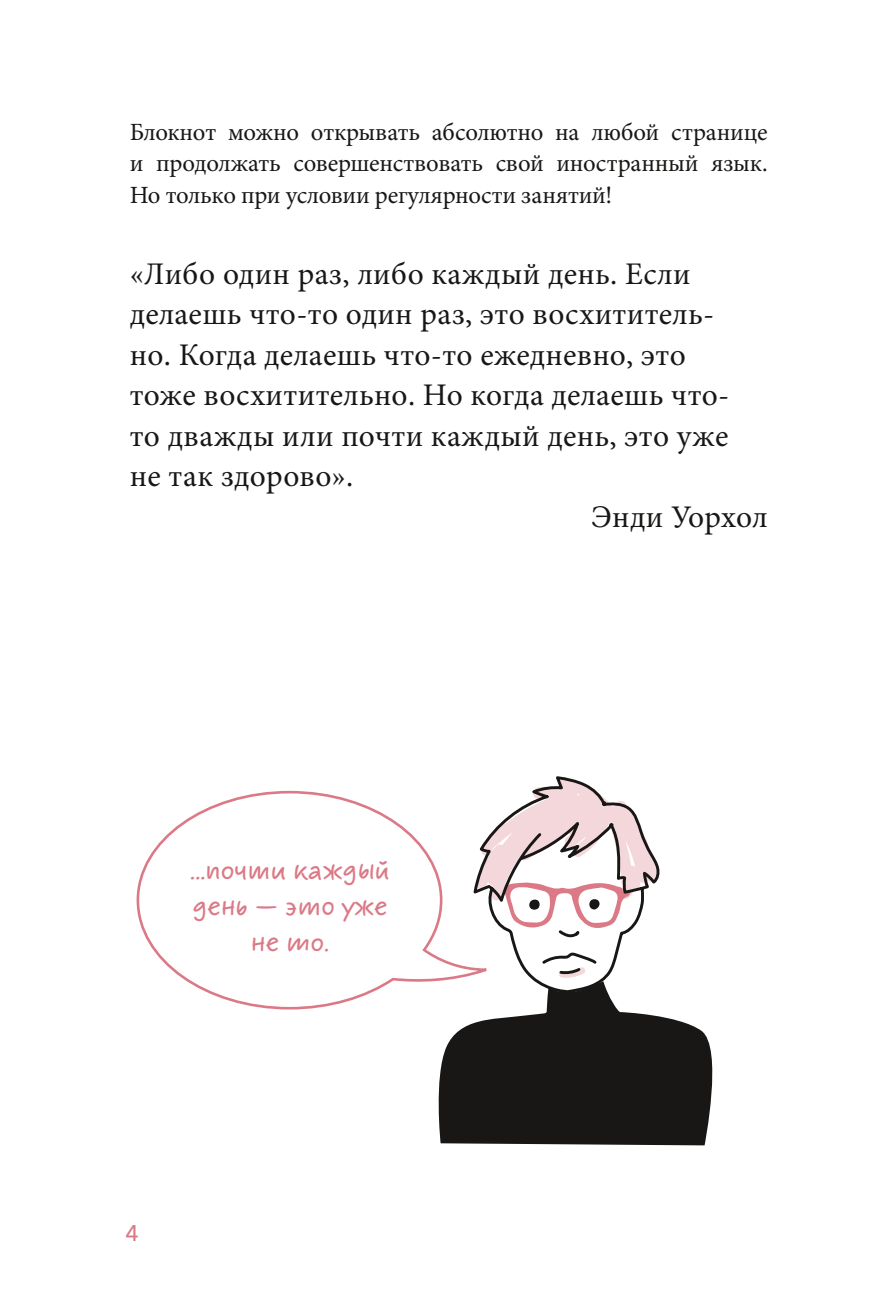
<style>
.page{position:relative;width:893px;height:1314px;background:#fff}
.page>*{position:absolute;margin:0;border:0;box-sizing:border-box;transform-origin:0 0}
.t1{font:31.5px "Minion Pro";letter-spacing:.01em;color:#181716}
.t2{font:700 29.25px/36px "ALS Scripticus";color:#db7986;text-align:center}
.t3{font:24.75px/31.5px "Minion Pro";letter-spacing:-.01em;color:#181716;text-align:justify}
.t4{font:500 22.5px "Avenir Next Cyr";color:#db7986}
</style>
<div class="page">
<svg style="left:136px;top:790px;width:335px;height:220px"></svg>
<svg style="left:471px;top:776px;width:189px;height:205px"></svg>
<div style="left:529px;top:899px;width:11px;height:11px;background:#181716;border-radius:50%"></div>
<div style="left:589px;top:899px;width:11px;height:10px;background:#181716;border-radius:50%"></div>
<svg style="left:434px;top:981px;width:279px;height:164px;fill:#181716"></svg>
<p class="t3" style="left:130px;top:116px;width:639px">Блокнот можно открывать абсолютно на любой странице и продолжать совершенствовать свой иностранный язык.<br>Но только при условии регулярности занятий!</p>
<p class="t1" style="left:130px;top:252px;width:562px">«Либо один раз, либо каждый день. Если</p>
<p class="t1" style="left:130px;top:293px;width:586px">делаешь что-то один раз, это восхититель-</p>
<p class="t1" style="left:130px;top:333px;width:557px">но. Когда делаешь что-то ежедневно, это</p>
<p class="t1" style="left:130px;top:374px;width:601px">тоже восхитительно. Но когда делаешь что-</p>
<p class="t1" style="left:130px;top:414px;width:600px">то дважды или почти каждый день, это уже</p>
<p class="t1" style="left:130px;top:455px;width:225px">не так здорово».</p>
<p class="t1" style="left:591px;top:495px;width:178px">Энди Уорхол</p>
<p class="t2" style="left:190px;top:850px;width:201px">...почти каждый день — это уже не то.</p>
<p class="t4" style="left:125px;top:1220px;width:15px">4</p>
</div>
